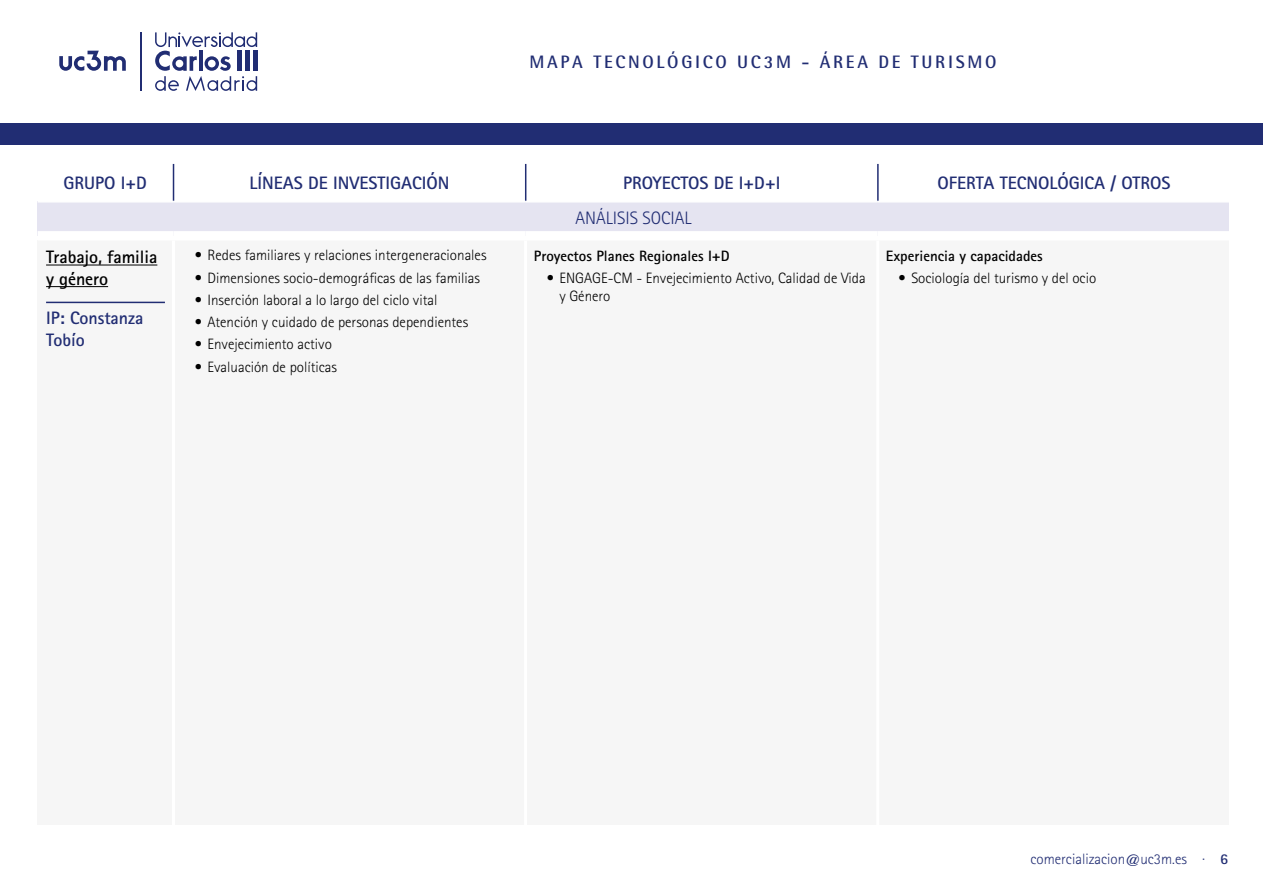
<style>
.page{position:relative;width:1263px;height:893px;background:#fff}
.page>*{position:absolute;margin:0;border:0;box-sizing:border-box;transform-origin:0 0}
.t1{font:700 18px/21.6px "Rotis Sans Serif";color:#212d73}
.t2{font:700 18px "Rotis Semi Sans";letter-spacing:.15em;color:#212d73}
.t3{font:700 18px/21.6px "Rotis Sans Serif";letter-spacing:-.005em;color:#000}
.t4{font:300 18px "Rotis Sans Serif";color:#212d73}
.t5{font:300 15px/18px "Rotis Sans Serif";color:#000}
.t6{font:700 15px "Rotis Sans Serif";color:#000}
.t7{font:300 15px "Rotis Sans Serif";color:#212d73}
.s1{font-weight:700}
</style>
<div class="page">
<div style="left:38px;top:240px;width:1191px;height:585px;background:#f6f6f6"></div>
<hr style="left:172px;top:240px;width:3px;height:585px;background:#fff">
<hr style="left:524px;top:240px;width:3px;height:585px;background:#fff">
<hr style="left:876px;top:240px;width:3px;height:585px;background:#fff">
<hr style="left:525px;top:164px;width:1px;height:37px;background:#212d73">
<hr style="left:877px;top:164px;width:2px;height:37px;background:#212d73">
<hr style="left:173px;top:164px;width:1px;height:37px;background:#212d73">
<hr style="left:140px;top:32px;width:1px;height:59px;background:#212d73">
<svg style="left:59px;top:51px;width:67px;height:20px"></svg>
<svg style="left:155px;top:32px;width:102px;height:59px"></svg>
<div style="left:0;top:123px;width:1263px;height:22px;background:#212d73"></div>
<div style="left:38px;top:202px;width:1191px;height:34px;background:#e5e4f1"></div>
<hr style="left:38px;top:201px;width:135px;height:2px;background:#fff">
<hr style="left:173px;top:201px;width:352px;height:2px;background:#fff">
<hr style="left:525px;top:201px;width:352px;height:2px;background:#fff">
<hr style="left:877px;top:201px;width:352px;height:2px;background:#fff">
<div style="left:38px;top:231px;width:135px;height:9px;background:#fff"></div>
<div style="left:173px;top:231px;width:352px;height:9px;background:#fff"></div>
<div style="left:525px;top:231px;width:352px;height:9px;background:#fff"></div>
<div style="left:877px;top:231px;width:352px;height:9px;background:#fff"></div>
<hr style="left:46px;top:265px;width:111px;height:1px;background:#000">
<hr style="left:46px;top:286px;width:62px;height:1px;background:#000">
<hr style="left:46px;top:302px;width:119px;height:1px;background:#212d73">
<p class="t2" style="left:529px;top:51px;width:304px">MAPA TECNOLÓGICO UC3M - ÁREA</p>
<p class="t2" style="left:878px;top:51px;width:120px">DE TURISMO</p>
<p class="t1" style="left:64px;top:172px;width:85px">GRUPO I+D</p>
<p class="t1" style="left:250px;top:172px;width:201px">LÍNEAS DE INVESTIGACIÓN</p>
<p class="t1" style="left:623px;top:172px;width:159px">PROYECTOS DE I+D+I</p>
<p class="t1" style="left:937px;top:172px;width:234px">OFERTA TECNOLÓGICA / OTROS</p>
<p class="t3" style="left:46px;top:246px;width:113px">Trabajo, familia y género</p>
<p class="t1" style="left:46px;top:307px;width:99px">IP: Constanza<br>Tobío</p>
<p class="t5" style="left:195px;top:246px;width:293px">• Redes familiares y relaciones intergeneracionales</p>
<p class="t5" style="left:195px;top:269px;width:287px">• Dimensiones socio-demográficas de las familias</p>
<p class="t5" style="left:195px;top:291px;width:244px">• Inserción laboral a lo largo del ciclo vital</p>
<p class="t5" style="left:195px;top:313px;width:275px">• Atención y cuidado de personas dependientes</p>
<p class="t5" style="left:195px;top:335px;width:139px">• Envejecimiento activo</p>
<p class="t5" style="left:195px;top:358px;width:144px">• Evaluación de políticas</p>
<p class="t4" style="left:575px;top:207px;width:118px">ANÁLISIS SOCIAL</p>
<p class="t6" style="left:534px;top:246px;width:197px">Proyectos Planes Regionales I+D</p>
<p class="t5" style="left:559px;top:269px;width:308px;text-indent:-13px">• ENGAGE-CM - Envejecimiento Activo, Calidad de Vida y Género</p>
<p class="t6" style="left:886px;top:246px;width:158px">Experiencia y capacidades</p>
<p class="t5" style="left:898px;top:269px;width:199px">• Sociología del turismo y del ocio</p>
<p class="t7" style="left:1030px;top:851px;width:199px">comercializacion@uc3m.es · <span class="s1">6</span></p>
</div>
